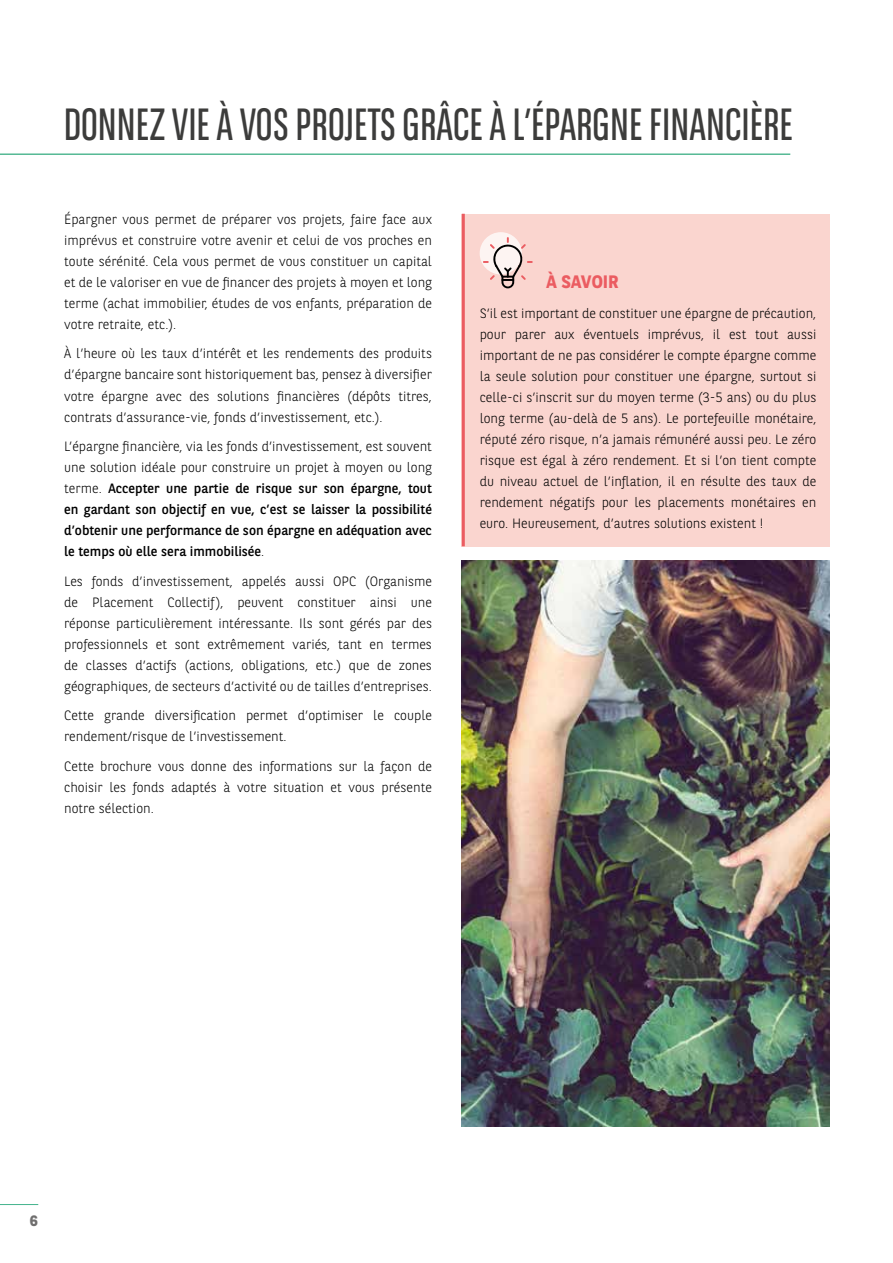
<style>
.page{position:relative;width:893px;height:1263px;background:#fff}
.page>*{position:absolute;margin:0;border:0;box-sizing:border-box;transform-origin:0 0}
.t1{font:45px "BNPP Sans Condensed";color:#3c3c3b}
.t2{font:700 18px "BNPP Sans";color:#eb5c61}
.t3{font:700 15px "BNPP Sans";color:#706f6f}
.t4{font:300 13.5px/21px "BNPP Sans";color:#000;text-align:justify}
.t5{font:13.5px/21px "BNPP Sans";color:#000;text-align:justify}
.s1{font-weight:300}
</style>
<div class="page">
<hr style="left:0;top:1204px;width:38px;height:1px;background:#43b38d">
<div style="left:461px;top:214px;width:369px;height:332px;background:#fad5cf"></div>
<img style="left:462px;top:560px;width:368px;height:567px">
<div style="left:480px;top:232px;width:42px;height:42px;background:#fdf4f2;border-radius:50%"></div>
<svg style="left:483px;top:237px;width:50px;height:51px"></svg>
<hr style="left:462px;top:214px;width:3px;height:332px;background:#eb5c61">
<hr style="left:0;top:154px;width:790px;height:1px;background:#00975f">
<h1 class="t1" style="left:64px;top:96px;width:731px">DONNEZ VIE À VOS PROJETS GRÂCE À L’ÉPARGNE FINANCIÈRE</h1>
<p class="t4" style="left:64px;top:208px;width:369px">Épargner vous permet de préparer vos projets, faire face aux imprévus et construire votre avenir et celui de vos proches en toute sérénité. Cela vous permet de vous constituer un capital et de le valoriser en vue de financer des projets à moyen et long terme (achat immobilier, études de vos enfants, préparation de votre retraite, etc.).</p>
<p class="t4" style="left:64px;top:343px;width:369px">À l’heure où les taux d’intérêt et les rendements des produits d’épargne bancaire sont historiquement bas, pensez à diversifier votre épargne avec des solutions financières (dépôts titres, contrats d’assurance-vie, fonds d’investissement, etc.).</p>
<p class="t5" style="left:64px;top:435px;width:369px"><span class="s1">L’épargne financière, via les fonds d’investissement, est souvent une solution idéale pour construire un projet à moyen ou long terme.</span> Accepter une partie de risque sur son épargne, tout en gardant son objectif en vue, c’est se laisser la possibilité d’obtenir une performance de son épargne en adéquation avec le temps où elle sera immobilisée<span class="s1">.</span></p>
<p class="t4" style="left:64px;top:570px;width:369px">Les fonds d’investissement, appelés aussi OPC (Organisme de Placement Collectif), peuvent constituer ainsi une réponse particulièrement intéressante. Ils sont gérés par des professionnels et sont extrêmement variés, tant en termes de classes d’actifs (actions, obligations, etc.) que de zones géographiques, de secteurs d’activité ou de tailles d’entreprises.</p>
<p class="t4" style="left:64px;top:704px;width:369px">Cette grande diversification permet d’optimiser le couple rendement/risque de l’investissement.</p>
<p class="t4" style="left:64px;top:755px;width:369px">Cette brochure vous donne des informations sur la façon de choisir les fonds adaptés à votre situation et vous présente notre sélection.</p>
<h2 class="t2" style="left:546px;top:270px;width:74px">À SAVOIR</h2>
<p class="t4" style="left:480px;top:302px;width:338px">S’il est important de constituer une épargne de précaution, pour parer aux éventuels imprévus, il est tout aussi important de ne pas considérer le compte épargne comme la seule solution pour constituer une épargne, surtout si celle-ci s’inscrit sur du moyen terme (3-5 ans) ou du plus long terme (au-delà de 5 ans). Le portefeuille monétaire, réputé zéro risque, n’a jamais rémunéré aussi peu. Le zéro risque est égal à zéro rendement. Et si l’on tient compte du niveau actuel de l’inflation, il en résulte des taux de rendement négatifs pour les placements monétaires en euro. Heureusement, d’autres solutions existent !</p>
<p class="t3" style="left:30px;top:1211px;width:9px">6</p>
</div>
